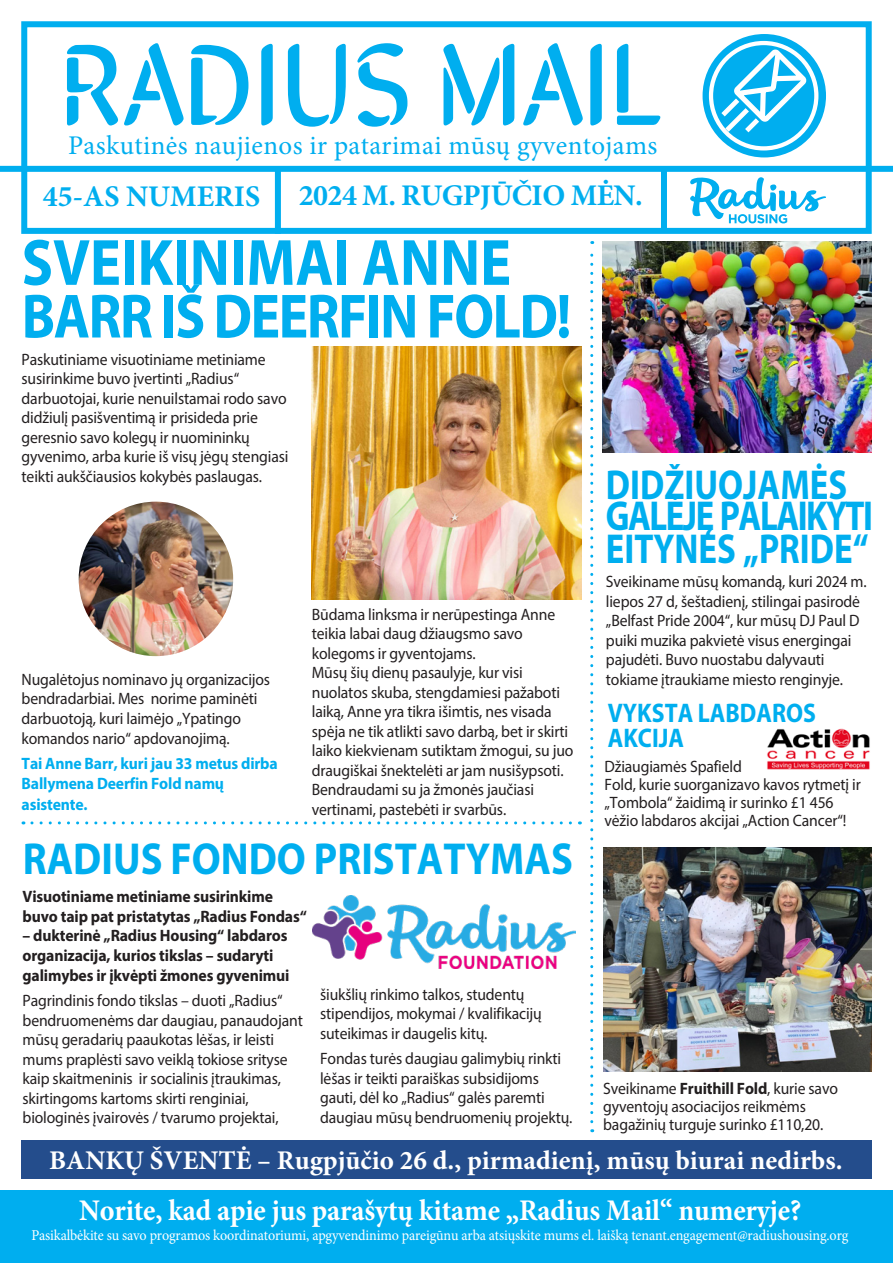
<style>
.page{position:relative;width:893px;height:1263px;background:#fff}
.page>*{position:absolute;margin:0;border:0;box-sizing:border-box;transform-origin:0 0}
.t1{font:700 66px "Myriad Pro";color:#00aeef;scale:.88 1}
.t2{font:700 63px "Myriad Pro";letter-spacing:-.025em;color:#00aeef;scale:.88 1}
.t3{font:700 45px "Myriad Pro";color:#00aeef;scale:.9 1}
.t4{font:700 42px/32.1px "Myriad Pro";color:#00aeef;scale:.83 1}
.t5{font:700 30px "Minion Pro";letter-spacing:-.005em;color:#fff;scale:.94 1}
.t6{font:700 30px "Minion Pro";letter-spacing:-.02em;color:#00aeef}
.t7{font:700 30px "Minion Pro";color:#00aeef}
.t8{font:700 27px "Minion Pro";color:#fff}
.t9{font:27px "Minion Pro";letter-spacing:.015em;color:#00aeef}
.t10{font:700 27px/25.5px "Myriad Pro";color:#00aeef;scale:.88 1}
.t11{font:16.5px/19.5px "Myriad Pro";letter-spacing:-.01em;color:#231f20;scale:.95 1}
.t12{font:700 16.5px/20px "Myriad Pro";letter-spacing:-.01em;color:#231f20;scale:.95 1}
.t13{font:700 16.5px/20.4px "Myriad Pro";letter-spacing:-.01em;color:#00aeef;scale:.95 1}
.t14{font:15px "Minion Pro";letter-spacing:-.01em;color:#fff;scale:.94 1}
.s1{font-weight:700}
</style>
<div class="page">
<div style="left:21px;top:21px;width:851px;height:213px;border:6px solid #00aeef"></div>
<div style="left:0;top:166px;width:893px;height:6px;background:#00aeef"></div>
<div style="left:275px;top:170px;width:6px;height:64px;background:#00aeef"></div>
<div style="left:661px;top:170px;width:6px;height:61px;background:#00aeef"></div>
<svg style="left:703px;top:34px;width:123px;height:123px"></svg>
<div style="left:0;top:1191px;width:893px;height:72px;background:#00aeef"></div>
<div style="left:21px;top:1140px;width:851px;height:38px;background:#244d8c"></div>
<svg style="left:67px;top:45px;width:51px;height:80px"></svg>
<svg style="left:124px;top:43px;width:60px;height:82px"></svg>
<svg style="left:191px;top:45px;width:57px;height:80px"></svg>
<svg style="left:261px;top:44px;width:12px;height:81px"></svg>
<svg style="left:288px;top:44px;width:58px;height:83px"></svg>
<svg style="left:357px;top:43px;width:50px;height:84px"></svg>
<svg style="left:443px;top:44px;width:71px;height:81px"></svg>
<svg style="left:523px;top:43px;width:60px;height:82px"></svg>
<svg style="left:590px;top:44px;width:12px;height:81px"></svg>
<svg style="left:617px;top:44px;width:43px;height:81px"></svg>
<svg style="left:689px;top:48px;width:137px;height:182px"></svg>
<img style="left:602px;top:241px;width:270px;height:212px">
<img style="left:312px;top:347px;width:269px;height:253px">
<svg style="left:590px;top:241px;width:3px;height:881px"></svg>
<img style="left:79px;top:502px;width:154px;height:154px;border-radius:77px">
<svg style="left:23px;top:821px;width:547px;height:3px"></svg>
<img style="left:313px;top:895px;width:263px;height:74px">
<img style="left:767px;top:728px;width:103px;height:42px">
<img style="left:604px;top:848px;width:267px;height:224px">
<p class="t9" style="left:68px;top:127px;width:591px">Paskutinės naujienos ir patarimai mūsų gyventojams</p>
<p class="t7" style="left:43px;top:175px;width:219px">45-AS NUMERIS</p>
<p class="t6" style="left:299px;top:174px;width:345px">2024 M. RUGPJŪČIO MĖN.</p>
<p class="t1" style="left:22px;top:220px;width:558px">SVEIKINIMAI ANNE</p>
<p class="t2" style="left:22px;top:275px;width:626px">BARR IŠ DEERFIN FOLD!</p>
<p class="t11" style="left:22px;top:349px;width:282px">Paskutiniame visuotiniame metiniame susirinkime buvo įvertinti „Radius“ darbuotojai, kurie nenuilstamai rodo savo didžiulį pasišventimą ir prisideda prie geresnio savo kolegų ir nuomininkų gyvenimo, arba kurie iš visų jėgų stengiasi teikti aukščiausios kokybės paslaugas.</p>
<p class="t11" style="left:22px;top:669px;width:263px">Nugalėtojus nominavo jų organizacijos bendradarbiai. Mes norime paminėti darbuotoją, kuri laimėjo „Ypatingo komandos nario“ apdovanojimą.</p>
<p class="t13" style="left:22px;top:753px;width:271px">Tai Anne Barr, kuri jau 33 metus dirba<br>Ballymena Deerfin Fold namų asistente.</p>
<p class="t11" style="left:312px;top:604px;width:277px">Būdama linksma ir nerūpestinga Anne teikia labai daug džiaugsmo savo kolegoms ir gyventojams.<br>Mūsų šių dienų pasaulyje, kur visi nuolatos skuba, stengdamiesi pažaboti laiką, Anne yra tikra išimtis, nes visada spėja ne tik atlikti savo darbą, bet ir skirti laiko kiekvienam sutiktam žmogui, su juo draugiškai šnektelėti ar jam nusišypsoti.<br>Bendraudami su ja žmonės jaučiasi vertinami, pastebėti ir svarbūs.</p>
<p class="t3" style="left:23px;top:829px;width:613px">RADIUS FONDO PRISTATYMAS</p>
<p class="t12" style="left:23px;top:886px;width:301px;line-height:19.5px">Visuotiniame metiniame susirinkime buvo taip pat pristatytas „Radius Fondas“</p>
<p class="t12" style="left:23px;top:925px;width:282px">– dukterinė „Radius Housing“ labdaros organizacija, kurios tikslas – sudaryti galimybes ir įkvėpti žmones gyvenimui</p>
<p class="t11" style="left:23px;top:991px;width:297px">Pagrindinis fondo tikslas – duoti „Radius“ bendruomenėms dar daugiau, panaudojant mūsų geradarių paaukotas lėšas, ir leisti mums praplėsti savo veiklą tokiose srityse kaip skaitmeninis ir socialinis įtraukimas, skirtingoms kartoms skirti renginiai, biologinės įvairovės / tvarumo projektai,</p>
<p class="t11" style="left:320px;top:984px;width:235px">šiukšlių rinkimo talkos, studentų stipendijos, mokymai / kvalifikacijų suteikimas ir daugelis kitų.</p>
<p class="t11" style="left:320px;top:1049px;width:267px">Fondas turės daugiau galimybių rinkti lėšas ir teikti paraiškas subsidijoms gauti, dėl ko „Radius“ galės paremti daugiau mūsų bendruomenių projektų.</p>
<p class="t4" style="left:606px;top:467px;width:323px">DIDŽIUOJAMĖS<br>GALĖJĘ PALAIKYTI<br>EITYNES „PRIDE“</p>
<p class="t11" style="left:606px;top:572px;width:276px">Sveikiname mūsų komandą, kuri 2024 m. liepos 27 d, šeštadienį, stilingai pasirodė „Belfast Pride 2004“, kur mūsų DJ Paul D puiki muzika pakvietė visus energingai pajudėti. Buvo nuostabu dalyvauti tokiame įtraukiame miesto renginyje.</p>
<p class="t10" style="left:608px;top:699px;width:238px">VYKSTA LABDAROS<br>AKCIJA</p>
<p class="t11" style="left:604px;top:757px;width:271px;line-height:18px">Džiaugiamės Spafield<br>Fold, kurie suorganizavo kavos rytmetį ir „Tombola“ žaidimą ir surinko £1 456 vėžio labdaros akcijai „Action Cancer“!</p>
<p class="t11" style="left:603px;top:1079px;width:249px;line-height:18px">Sveikiname <span class="s1">Fruithill Fold</span>, kurie savo gyventojų asociacijos reikmėms bagažinių turguje surinko £110,20.</p>
<p class="t8" style="left:49px;top:1141px;width:795px">BANKŲ ŠVENTĖ – Rugpjūčio 26 d., pirmadienį, mūsų biurai nedirbs.</p>
<p class="t5" style="left:79px;top:1189px;width:770px">Norite, kad apie jus parašytų kitame „Radius Mail“ numeryje?</p>
<p class="t14" style="left:31px;top:1225px;width:870px">Pasikalbėkite su savo programos koordinatoriumi, apgyvendinimo pareigūnu arba atsiųskite mums el. laišką tenant.engagement@radiushousing.org</p>
</div>
